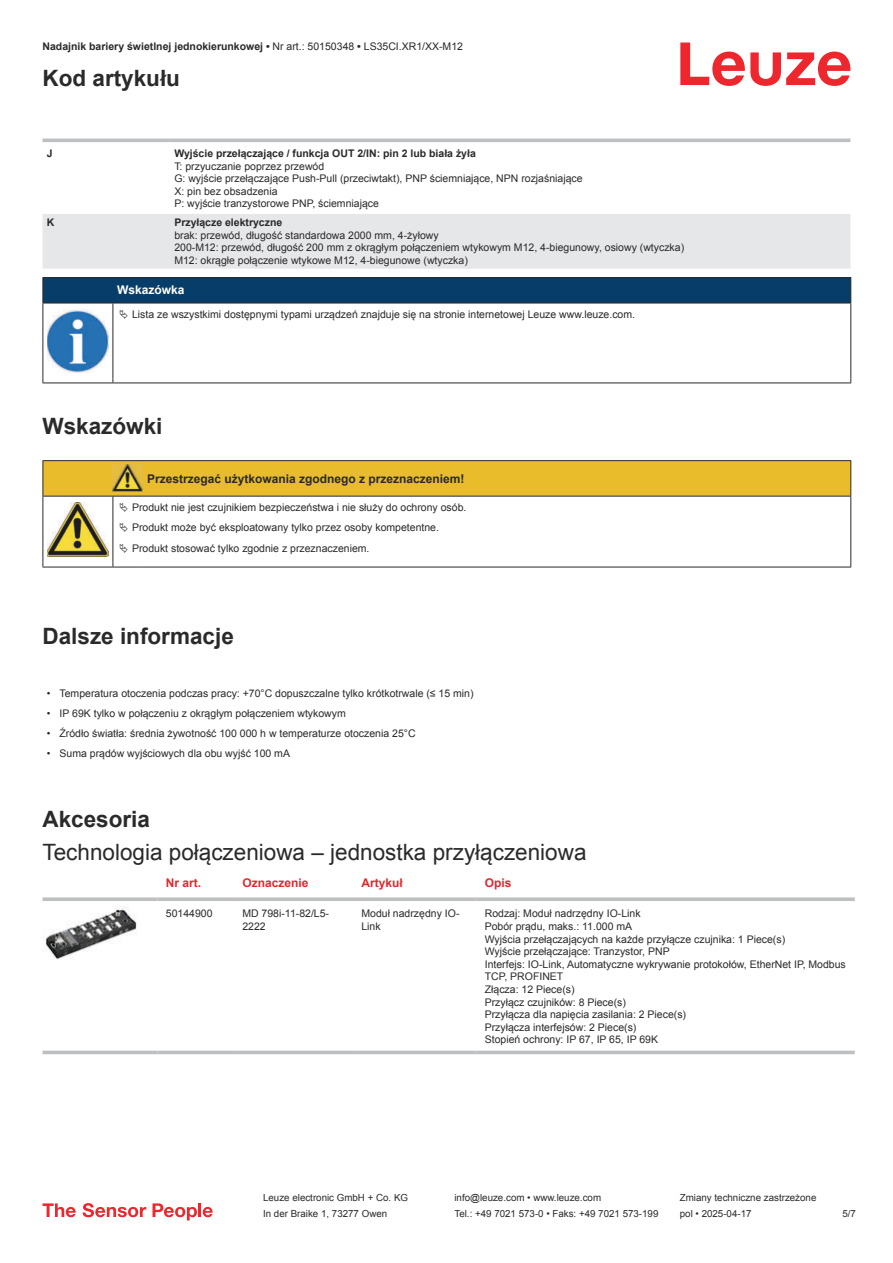
<style>
.page{position:relative;width:893px;height:1263px;background:#fff}
.page>*{position:absolute;margin:0;border:0;box-sizing:border-box;transform-origin:0 0}
.t1{font:22.5px "Arial";color:#2b292a}
.t2{font:700 22.5px "Arial";color:#2b292a}
.t3{font:700 12px "Arial";color:#2b292a}
.t4{font:700 12px "Arial";color:#db2a30}
.t5{font:700 12px "Arial";color:#fff}
.t6{font:10.5px/12.6px "Arial";color:#2b292a}
.t7{font:700 10.5px "Arial";color:#2b292a}
.t8{font:9.75px "Arial";color:#2b292a}
.s1{font-weight:400}
</style>
<div class="page">
<svg style="left:680px;top:43px;width:170px;height:43px"></svg>
<svg style="left:43px;top:138px;width:807px;height:1px"></svg>
<div style="left:43px;top:214px;width:807px;height:55px;background:#e6e7e9"></div>
<hr style="left:43px;top:139px;width:127px;height:3px;background:#bdbfc1">
<hr style="left:170px;top:139px;width:680px;height:3px;background:#bdbfc1">
<div style="left:43px;top:1050px;width:812px;height:5px;background:#eeefef"></div>
<svg style="left:43px;top:897px;width:114px;height:4px"></svg>
<svg style="left:157px;top:897px;width:77px;height:4px"></svg>
<svg style="left:234px;top:897px;width:119px;height:4px"></svg>
<svg style="left:353px;top:897px;width:123px;height:4px"></svg>
<svg style="left:476px;top:897px;width:379px;height:4px;fill:#bdbfc1"></svg>
<hr style="left:43px;top:1051px;width:114px;height:3px;background:#bdbfc1">
<hr style="left:157px;top:1051px;width:77px;height:3px;background:#bdbfc1">
<hr style="left:234px;top:1051px;width:119px;height:3px;background:#bdbfc1">
<hr style="left:353px;top:1051px;width:123px;height:3px;background:#bdbfc1">
<hr style="left:476px;top:1051px;width:379px;height:3px;background:#bdbfc1">
<img style="left:43px;top:906px;width:94px;height:54px">
<svg style="left:43px;top:1203px;width:33px;height:14px"></svg>
<svg style="left:83px;top:1203px;width:63px;height:14px"></svg>
<svg style="left:153px;top:1203px;width:44px;height:17px"></svg>
<hr style="left:198px;top:1203px;width:3px;height:14px;background:#ed272d">
<svg style="left:203px;top:1207px;width:10px;height:10px"></svg>
<svg style="left:44px;top:304px;width:806px;height:79px"></svg>
<hr style="left:43px;top:303px;width:70px;height:1px;background:#2b292a">
<svg style="left:43px;top:277px;width:808px;height:26px"></svg>
<hr style="left:113px;top:303px;width:738px;height:1px;background:#2b292a">
<hr style="left:43px;top:303px;width:1px;height:75px;background:#2b292a">
<hr style="left:113px;top:303px;width:1px;height:75px;background:#2b292a">
<hr style="left:850px;top:303px;width:1px;height:75px;background:#2b292a">
<hr style="left:43px;top:383px;width:70px;height:1px;background:#2b292a">
<hr style="left:113px;top:383px;width:738px;height:1px;background:#2b292a">
<img style="left:47px;top:309px;width:61px;height:63px">
<div style="left:115px;top:304px;width:734px;height:20px;background:#fff"></div>
<hr style="left:43px;top:460px;width:70px;height:1px;background:#2b292a">
<hr style="left:113px;top:460px;width:30px;height:1px;background:#2b292a">
<hr style="left:143px;top:460px;width:708px;height:1px;background:#2b292a">
<hr style="left:43px;top:567px;width:70px;height:1px;background:#2b292a">
<hr style="left:113px;top:567px;width:30px;height:1px;background:#2b292a">
<hr style="left:143px;top:567px;width:708px;height:1px;background:#2b292a">
<svg style="left:43px;top:461px;width:808px;height:106px"></svg>
<p class="t7" style="left:43px;top:39px;width:422px">Nadajnik bariery świetlnej jednokierunkowej • <span class="s1">Nr art.: 50150348</span> • <span class="s1">LS35CI.XR1/XX-M12</span></p>
<h1 class="t2" style="left:43px;top:63px;width:139px">Kod artykułu</h1>
<p class="t7" style="left:47px;top:146px;width:7px">J</p>
<p class="t7" style="left:174px;top:146px;width:303px">Wyjście przełączające / funkcja OUT 2/IN: pin 2 lub biała żyła</p>
<p class="t6" style="left:174px;top:160px;width:410px">T: przyuczanie poprzez przewód<br>G: wyjście przełączające Push-Pull (przeciwtakt), PNP ściemniające, NPN rozjaśniające X: pin bez obsadzenia<br>P: wyjście tranzystorowe PNP, ściemniające</p>
<p class="t7" style="left:47px;top:218px;width:9px">K</p>
<p class="t7" style="left:174px;top:215px;width:109px">Przyłącze elektryczne</p>
<p class="t6" style="left:174px;top:229px;width:511px">brak: przewód, długość standardowa 2000 mm, 4-żyłowy<br>200-M12: przewód, długość 200 mm z okrągłym połączeniem wtykowym M12, 4-biegunowy, osiowy (wtyczka)<br>M12: okrągłe połączenie wtykowe M12, 4-biegunowe (wtyczka)</p>
<p class="t5" style="left:117px;top:282px;width:69px">Wskazówka</p>
<p class="t6" style="left:132px;top:308px;width:505px">Lista ze wszystkimi dostępnymi typami urządzeń znajduje się na stronie internetowej Leuze www.leuze.com.</p>
<h1 class="t2" style="left:43px;top:410px;width:122px">Wskazówki</h1>
<p class="t3" style="left:147px;top:470px;width:319px">Przestrzegać użytkowania zgodnego z przeznaczeniem!</p>
<p class="t6" style="left:132px;top:497px;width:336px;line-height:20.2px">Produkt nie jest czujnikiem bezpieczeństwa i nie służy do ochrony osób.<br>Produkt może być eksploatowany tylko przez osoby kompetentne.<br>Produkt stosować tylko zgodnie z przeznaczeniem.</p>
<h1 class="t2" style="left:43px;top:620px;width:193px">Dalsze informacje</h1>
<p class="t6" style="left:47px;top:686px;width:428px">• Temperatura otoczenia podczas pracy: +70°C dopuszczalne tylko krótkotrwale (≤ 15 min)</p>
<p class="t6" style="left:47px;top:707px;width:301px">• IP 69K tylko w połączeniu z okrągłym połączeniem wtykowym</p>
<p class="t6" style="left:47px;top:727px;width:370px">• Źródło światła: średnia żywotność 100 000 h w temperaturze otoczenia 25°C</p>
<p class="t6" style="left:47px;top:747px;width:245px">• Suma prądów wyjściowych dla obu wyjść 100 mA</p>
<h1 class="t2" style="left:43px;top:803px;width:109px">Akcesoria</h1>
<h1 class="t1" style="left:43px;top:837px;width:545px">Technologia połączeniowa – jednostka przyłączeniowa</h1>
<p class="t4" style="left:166px;top:874px;width:37px">Nr art.</p>
<p class="t4" style="left:242px;top:878px;width:68px">Oznaczenie</p>
<p class="t4" style="left:361px;top:874px;width:43px">Artykuł</p>
<p class="t4" style="left:485px;top:874px;width:28px">Opis</p>
<p class="t6" style="left:166px;top:907px;width:48px">50144900</p>
<p class="t6" style="left:242px;top:907px;width:88px">MD 798i-11-82/L5-<br>2222</p>
<p class="t6" style="left:361px;top:907px;width:100px">Moduł nadrzędny IO-<br>Link</p>
<p class="t6" style="left:485px;top:907px;width:363px">Rodzaj: Moduł nadrzędny IO-Link<br>Pobór prądu, maks.: 11.000 mA<br>Wyjścia przełączających na każde przyłącze czujnika: 1 Piece(s)<br>Wyjście przełączające: Tranzystor, PNP<br>Interfejs: IO-Link, Automatyczne wykrywanie protokołów, EtherNet IP, Modbus TCP, PROFINET<br>Złącza: 12 Piece(s)<br>Przyłącz czujników: 8 Piece(s)<br>Przyłącza dla napięcia zasilania: 2 Piece(s)<br>Przyłącza interfejsów: 2 Piece(s)<br>Stopień ochrony: IP 67, IP 65, IP 69K</p>
<p class="t8" style="left:263px;top:1191px;width:146px">Leuze electronic GmbH + Co. KG</p>
<p class="t8" style="left:454px;top:1191px;width:148px">info@leuze.com • www.leuze.com</p>
<p class="t8" style="left:680px;top:1191px;width:138px">Zmiany techniczne zastrzeżone</p>
<p class="t8" style="left:263px;top:1207px;width:126px">In der Braike 1, 73277 Owen</p>
<p class="t8" style="left:454px;top:1207px;width:205px">Tel.: +49 7021 573-0 • Faks: +49 7021 573-199</p>
<p class="t8" style="left:680px;top:1207px;width:73px">pol • 2025-04-17</p>
<p class="t8" style="left:842px;top:1210px;width:15px">5 /7</p>
</div>
